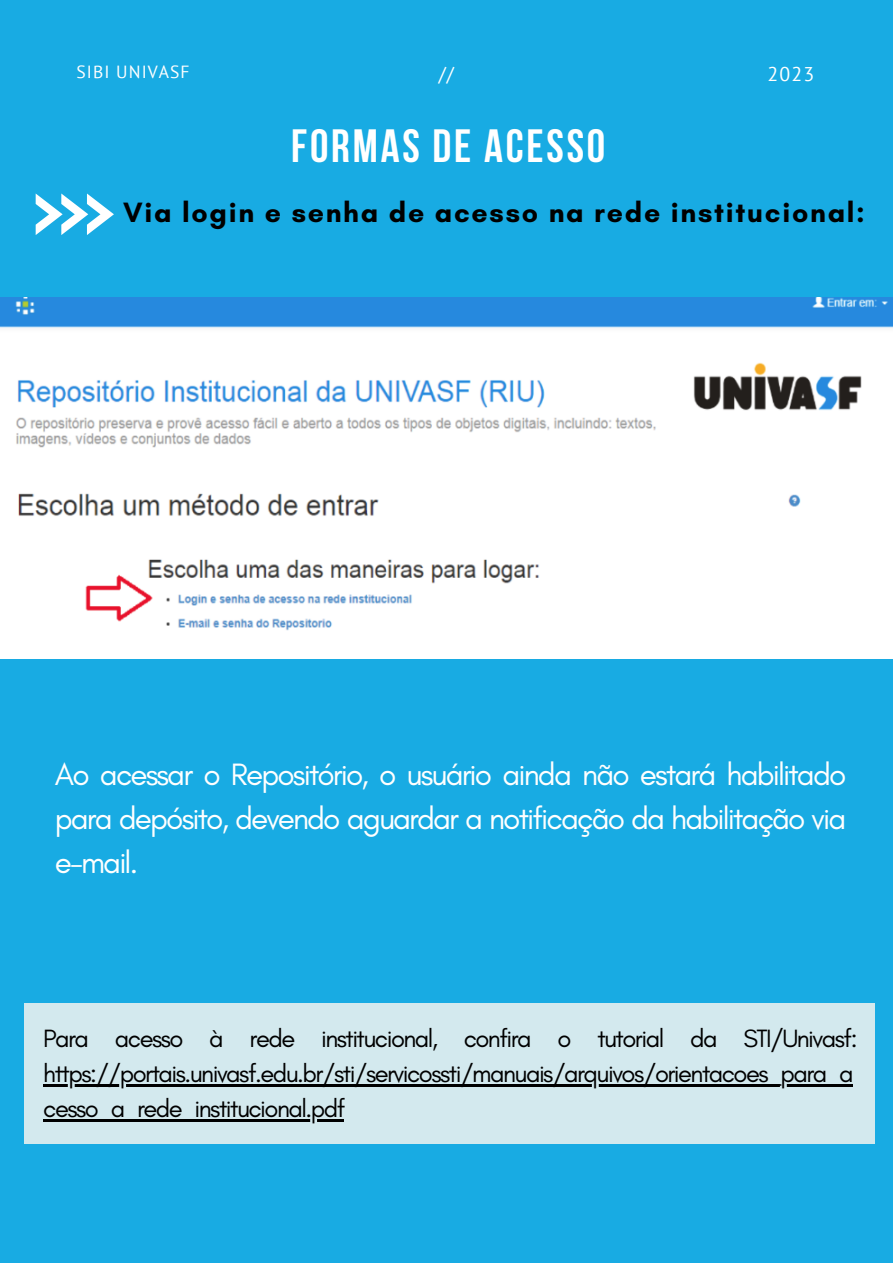
<style>
.page{position:relative;width:893px;height:1264px;background:#fff}
.page>*{position:absolute;margin:0;border:0;box-sizing:border-box;transform-origin:0 0}
.t1{font:700 46.5px "Bebas Neue";letter-spacing:.06em;color:#fff}
.t2{font:31.5px/43.8px "Glacial Indifference";letter-spacing:-.06em;color:#fff;text-align:justify}
.t3{font:700 28.5px "Glacial Indifference";letter-spacing:.06em;color:#000}
.t4{font:25.5px/34.8px "Glacial Indifference";letter-spacing:-.06em;color:#000}
.t5{font:19.8px "PT Sans";color:#fff}
.t6{font:17.55px "PT Sans";letter-spacing:.06em;color:#fff}
</style>
<div class="page">
<div style="left:0;top:0;width:892px;height:1262px;background:#18abe3"></div>
<img style="left:0;top:298px;width:892px;height:360px">
<svg style="left:36px;top:193px;width:78px;height:42px"></svg>
<div style="left:25px;top:1003px;width:849px;height:140px;background:#d3e9ee"></div>
<hr style="left:43px;top:1084px;width:809px;height:2px;background:#000">
<hr style="left:43px;top:1119px;width:301px;height:2px;background:#000">
<p class="t6" style="left:76px;top:60px;width:115px">SIBI UNIVASF</p>
<p class="t5" style="left:438px;top:61px;width:17px">//</p>
<p class="t5" style="left:767px;top:61px;width:48px">2023</p>
<p class="t1" style="left:291px;top:127px;width:315px">FORMAS DE ACESSO</p>
<p class="t3" style="left:123px;top:195px;width:743px">Via login e senha de acesso na rede institucional:</p>
<p class="t2" style="left:55px;top:752px;width:793px">Ao acessar o Repositório, o usuário ainda não estará habilitado para depósito, devendo aguardar a notificação da habilitação via e-mail.</p>
<p class="t4" style="left:43px;top:1020px;width:815px">Para acesso à rede institucional, confira o tutorial da STI/Univasf: https://portais.univasf.edu.br/sti/servicossti/manuais/arquivos/orientacoes_para_a cesso_a_rede_institucional.pdf</p>
</div>
